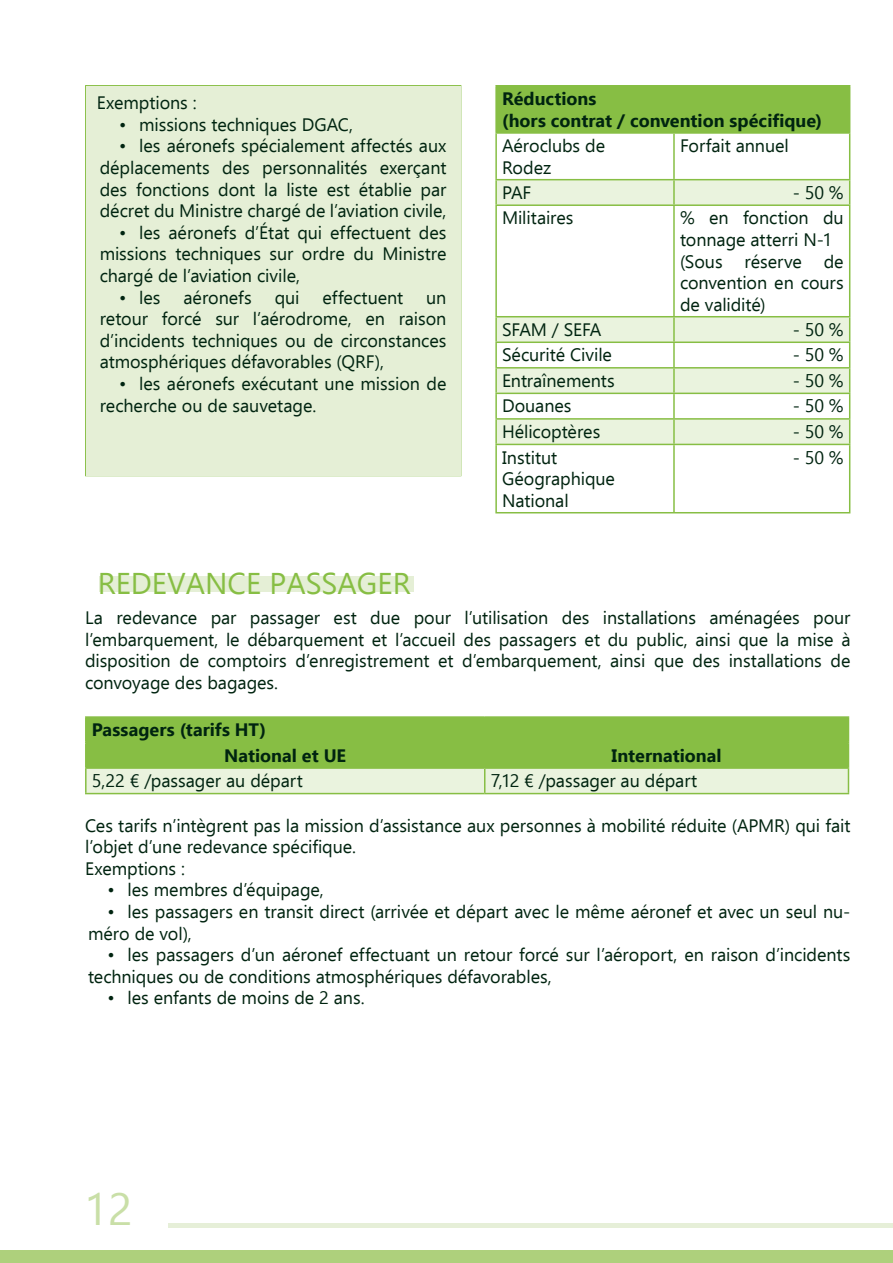
<style>
.page{position:relative;width:893px;height:1263px;background:#fff}
.page>*{position:absolute;margin:0;border:0;box-sizing:border-box;transform-origin:0 0}
.t1{font:45px "Ebrima";color:#c9dfa7}
.t2{font:30px "Ebrima";color:#87be44}
.t3{font:18px/21.6px "Ebrima";letter-spacing:-.005em;color:#002410}
.t4{font:700 18px/21.6px "Ebrima";color:#002410}
</style>
<div class="page">
<div style="left:0;top:1250px;width:893px;height:13px;background:#aace76"></div>
<div style="left:168px;top:1223px;width:725px;height:5px;background:#e5efd6"></div>
<div style="left:85px;top:85px;width:376px;height:391px;background:#e5efd6;border:2px solid #fff"></div>
<div style="left:496px;top:86px;width:354px;height:47px;background:#87be44"></div>
<svg style="left:497px;top:180px;width:352px;height:264px"></svg>
<hr style="left:495px;top:87px;width:2px;height:45px;background:#87be44">
<hr style="left:495px;top:134px;width:2px;height:45px;background:#87be44">
<hr style="left:673px;top:134px;width:2px;height:45px;background:#87be44">
<hr style="left:849px;top:134px;width:1px;height:45px;background:#87be44">
<hr style="left:495px;top:179px;width:179px;height:1px;background:#87be44">
<hr style="left:495px;top:180px;width:2px;height:24px;background:#87be44">
<hr style="left:674px;top:179px;width:176px;height:1px;background:#87be44">
<hr style="left:673px;top:180px;width:2px;height:24px;background:#87be44">
<svg style="left:849px;top:180px;width:1px;height:24px"></svg>
<hr style="left:495px;top:204px;width:179px;height:2px;background:#87be44">
<hr style="left:495px;top:206px;width:2px;height:110px;background:#87be44">
<hr style="left:674px;top:204px;width:176px;height:2px;background:#87be44">
<hr style="left:673px;top:206px;width:2px;height:110px;background:#87be44">
<hr style="left:849px;top:206px;width:1px;height:110px;background:#87be44">
<hr style="left:495px;top:316px;width:179px;height:1px;background:#87be44">
<hr style="left:495px;top:317px;width:2px;height:24px;background:#87be44">
<hr style="left:674px;top:316px;width:176px;height:1px;background:#87be44">
<hr style="left:673px;top:317px;width:2px;height:24px;background:#87be44">
<hr style="left:495px;top:341px;width:179px;height:2px;background:#87be44">
<hr style="left:495px;top:343px;width:2px;height:24px;background:#87be44">
<hr style="left:674px;top:341px;width:176px;height:2px;background:#87be44">
<hr style="left:673px;top:343px;width:2px;height:24px;background:#87be44">
<hr style="left:495px;top:367px;width:179px;height:2px;background:#87be44">
<hr style="left:495px;top:369px;width:2px;height:24px;background:#87be44">
<hr style="left:674px;top:367px;width:176px;height:2px;background:#87be44">
<hr style="left:673px;top:369px;width:2px;height:24px;background:#87be44">
<hr style="left:495px;top:393px;width:179px;height:1px;background:#87be44">
<hr style="left:495px;top:394px;width:2px;height:24px;background:#87be44">
<hr style="left:674px;top:393px;width:176px;height:1px;background:#87be44">
<hr style="left:673px;top:394px;width:2px;height:24px;background:#87be44">
<hr style="left:495px;top:418px;width:179px;height:2px;background:#87be44">
<hr style="left:495px;top:420px;width:2px;height:24px;background:#87be44">
<hr style="left:674px;top:418px;width:176px;height:2px;background:#87be44">
<hr style="left:673px;top:420px;width:2px;height:24px;background:#87be44">
<svg style="left:849px;top:317px;width:1px;height:127px"></svg>
<hr style="left:495px;top:444px;width:179px;height:1px;background:#87be44">
<hr style="left:495px;top:445px;width:2px;height:67px;background:#87be44">
<hr style="left:674px;top:444px;width:176px;height:1px;background:#87be44">
<hr style="left:673px;top:445px;width:2px;height:67px;background:#87be44">
<hr style="left:849px;top:445px;width:1px;height:67px;background:#87be44">
<hr style="left:495px;top:512px;width:179px;height:1px;background:#87be44">
<hr style="left:674px;top:512px;width:176px;height:1px;background:#87be44">
<hr style="left:495px;top:85px;width:179px;height:2px;background:#87be44">
<hr style="left:674px;top:85px;width:176px;height:2px;background:#87be44">
<hr style="left:495px;top:132px;width:179px;height:2px;background:#87be44">
<hr style="left:674px;top:132px;width:176px;height:2px;background:#87be44">
<div style="left:99px;top:576px;width:315px;height:16px;background:#e5efd6"></div>
<hr style="left:85px;top:718px;width:2px;height:24px;background:#87be44">
<hr style="left:85px;top:743px;width:2px;height:24px;background:#87be44">
<hr style="left:85px;top:769px;width:2px;height:24px;background:#87be44">
<svg style="left:86px;top:718px;width:763px;height:75px;background:#a7cf76"></svg>
<hr style="left:85px;top:793px;width:400px;height:1px;background:#87be44">
<hr style="left:485px;top:793px;width:364px;height:1px;background:#87be44">
<hr style="left:85px;top:716px;width:400px;height:2px;background:#87be44">
<hr style="left:485px;top:716px;width:364px;height:2px;background:#87be44">
<hr style="left:85px;top:742px;width:400px;height:1px;background:#87be44">
<hr style="left:485px;top:742px;width:364px;height:1px;background:#87be44">
<hr style="left:85px;top:767px;width:400px;height:2px;background:#87be44">
<hr style="left:485px;top:767px;width:364px;height:2px;background:#87be44">
<p class="t3" style="left:97px;top:91px;width:102px">Exemptions :</p>
<p class="t3" style="left:119px;top:113px;width:235px">• missions techniques DGAC,</p>
<p class="t3" style="left:100px;top:135px;width:348px;text-align:justify;text-indent:20px">• les aéronefs spécialement affectés aux déplacements des personnalités exerçant des fonctions dont la liste est établie par décret du Ministre chargé de l’aviation civile,</p>
<p class="t3" style="left:100px;top:221px;width:348px;text-align:justify;text-indent:20px">• les aéronefs d’État qui effectuent des missions techniques sur ordre du Ministre chargé de l’aviation civile,</p>
<p class="t3" style="left:119px;top:286px;width:43px">• les</p>
<p class="t3" style="left:183px;top:286px;width:70px">aéronefs</p>
<p class="t3" style="left:275px;top:286px;width:26px">qui</p>
<p class="t3" style="left:322px;top:286px;width:82px">effectuent</p>
<p class="t3" style="left:100px;top:286px;width:348px;text-align:justify;text-indent:327px">un retour forcé sur l’aérodrome, en raison d’incidents techniques ou de circonstances atmosphériques défavorables (QRF),</p>
<p class="t3" style="left:100px;top:372px;width:348px;text-indent:20px">• les aéronefs exécutant une mission de recherche ou de sauvetage.</p>
<p class="t4" style="left:502px;top:87px;width:322px">Réductions<br>(hors contrat / convention spécifique)</p>
<p class="t3" style="left:502px;top:134px;width:104px">Aéroclubs de<br>Rodez</p>
<p class="t3" style="left:680px;top:134px;width:110px">Forfait annuel</p>
<p class="t3" style="left:502px;top:181px;width:31px">PAF</p>
<p class="t3" style="left:793px;top:181px;width:52px">- 50 %</p>
<p class="t3" style="left:502px;top:207px;width:73px">Militaires</p>
<p class="t3" style="left:680px;top:207px;width:165px">% en fonction du tonnage atterri N-1 (Sous réserve de convention en cours de validité)</p>
<p class="t3" style="left:502px;top:318px;width:101px">SFAM / SEFA</p>
<p class="t3" style="left:793px;top:318px;width:52px">- 50 %</p>
<p class="t3" style="left:502px;top:344px;width:111px">Sécurité Civile</p>
<p class="t3" style="left:793px;top:344px;width:52px">- 50 %</p>
<p class="t3" style="left:502px;top:369px;width:114px">Entraînements</p>
<p class="t3" style="left:793px;top:369px;width:52px">- 50 %</p>
<p class="t3" style="left:502px;top:395px;width:71px">Douanes</p>
<p class="t3" style="left:793px;top:395px;width:52px">- 50 %</p>
<p class="t3" style="left:502px;top:420px;width:100px">Hélicoptères</p>
<p class="t3" style="left:793px;top:420px;width:52px">- 50 %</p>
<p class="t3" style="left:502px;top:446px;width:114px">Institut<br>Géographique<br>National</p>
<p class="t3" style="left:793px;top:446px;width:52px">- 50 %</p>
<h2 class="t2" style="left:98px;top:561px;width:314px">REDEVANCE PASSAGER</h2>
<p class="t3" style="left:85px;top:606px;width:767px;text-align:justify">La redevance par passager est due pour l’utilisation des installations aménagées pour l’embarquement, le débarquement et l’accueil des passagers et du public, ainsi que la mise à disposition de comptoirs d’enregistrement et d’embarquement, ainsi que des installations de convoyage des bagages.</p>
<p class="t4" style="left:224px;top:716px;width:123px;line-height:25.5px;text-indent:-133px">Passagers (tarifs HT)<br>National et UE</p>
<p class="t4" style="left:612px;top:744px;width:112px">International</p>
<p class="t3" style="left:92px;top:769px;width:212px">5,22 € /passager au départ</p>
<p class="t3" style="left:491px;top:769px;width:208px">7,12 € /passager au départ</p>
<p class="t3" style="left:85px;top:814px;width:767px">Ces tarifs n’intègrent pas la mission d’assistance aux personnes à mobilité réduite (APMR) qui fait l’objet d’une redevance spécifique.<br>Exemptions :</p>
<p class="t3" style="left:108px;top:878px;width:218px">• les membres d’équipage,</p>
<p class="t3" style="left:88px;top:900px;width:764px;text-indent:19px">• les passagers en transit direct (arrivée et départ avec le même aéronef et avec un seul nu&shy;méro de vol),</p>
<p class="t3" style="left:88px;top:943px;width:764px;text-indent:20px">• les passagers d’un aéronef effectuant un retour forcé sur l’aéroport, en raison d’incidents techniques ou de conditions atmosphériques défavorables,</p>
<p class="t3" style="left:108px;top:986px;width:259px">• les enfants de moins de 2 ans.</p>
<h1 class="t1" style="left:84px;top:1175px;width:50px">12</h1>
</div>
